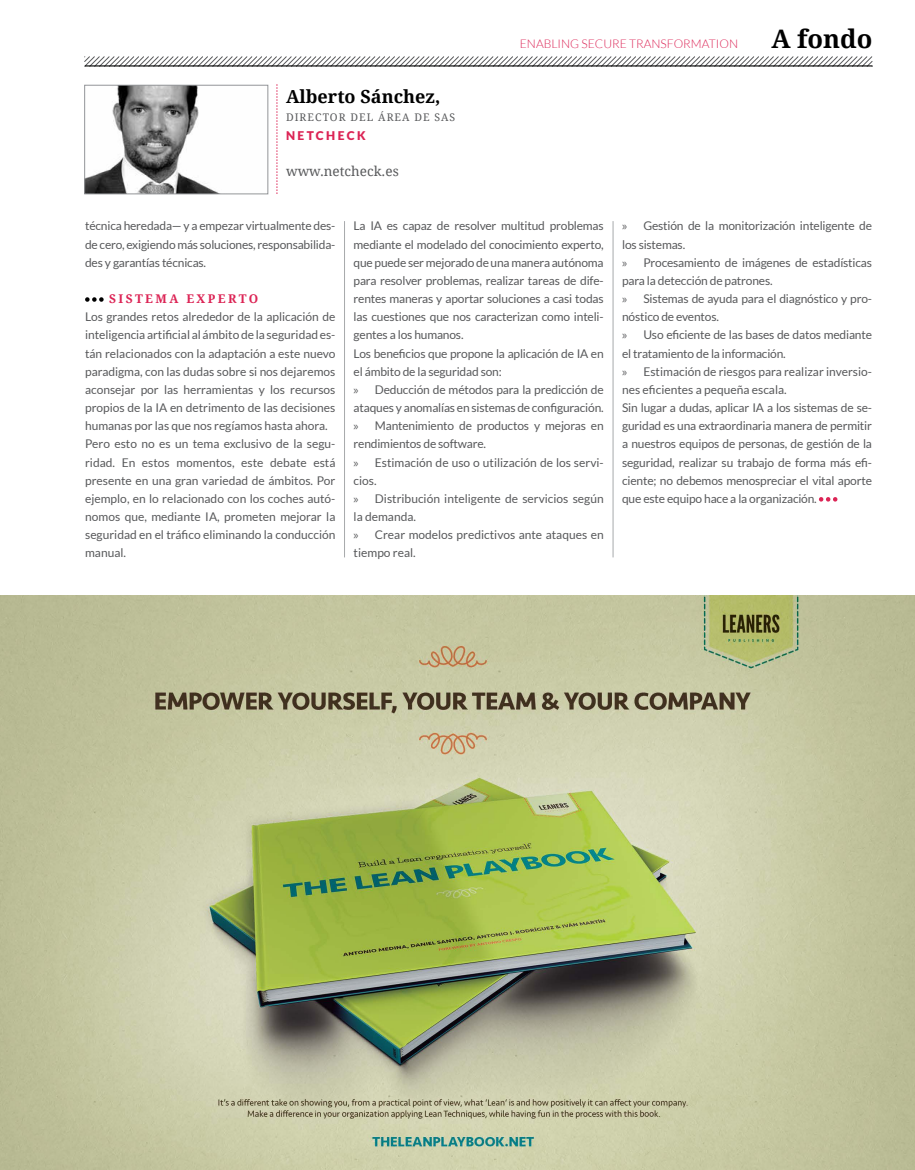
<style>
.page{position:relative;width:915px;height:1170px;background:#fff}
.page>*{position:absolute;margin:0;border:0;box-sizing:border-box;transform-origin:0 0}
.t1{font:700 25.5px "Droid Serif";color:#000}
.t2{font:700 18px "Droid Serif";color:#000}
.t3{font:13.5px "Droid Serif";color:#58595b}
.t4{font:12px/18.1px "Lato";letter-spacing:-.015em;color:#58595b}
.t5{font:300 12px "Lato";color:#dc2455}
.t6{font:700 12px "Droid Serif";letter-spacing:.2em;color:#dc2455}
.t7{font:900 12px "Lato";letter-spacing:.2em;color:#dc2455}
.t8{font:10.5px "Droid Serif";letter-spacing:.1em;color:#58595b}
.s1{font-family:"Myriad Pro"}
</style>
<div class="page">
<hr style="left:344px;top:221px;width:1px;height:336px;background:#a7a9ac">
<hr style="left:612px;top:221px;width:1px;height:336px;background:#a7a9ac">
<svg style="left:276px;top:84px;width:1px;height:110px"></svg>
<img style="left:86px;top:87px;width:131px;height:105px">
<div style="left:84px;top:85px;width:184px;height:109px;border:1px solid #939598"></div>
<svg style="left:85px;top:297px;width:19px;height:5px"></svg>
<svg style="left:818px;top:497px;width:19px;height:4px"></svg>
<img style="left:0;top:595px;width:914px;height:574px">
<svg style="left:84px;top:56px;width:788px;height:11px"></svg>
<hr style="left:85px;top:65px;width:787px;height:1px;background:#000">
<h2 class="t2" style="left:286px;top:86px;width:156px">Alberto Sánchez,</h2>
<p class="t8" style="left:286px;top:112px;width:110px">DIRECTOR DEl Área</p>
<p class="t8" style="left:414px;top:112px;width:42px">de sas</p>
<p class="t7" style="left:286px;top:128px;width:81px">NETCHECK</p>
<p class="t3" style="left:286px;top:163px;width:114px">www.netcheck.es</p>
<p class="t5" style="left:519px;top:37px;width:220px">ENABLING SECURE TRANSFORMATION</p>
<h1 class="t1" style="left:771px;top:24px;width:103px">A fondo</h1>
<p class="t4" style="left:85px;top:217px;width:252px;text-align:justify">técnica heredada— y a empezar virtualmente des&shy;de cero, exigiendo más soluciones, responsabilida&shy;des y garantías técnicas.</p>
<p class="t6" style="left:109px;top:292px;width:150px">Si stema experto</p>
<p class="t4" style="left:85px;top:308px;width:252px">Los grandes retos alrededor de la aplicación de inteligencia artificial al ámbito de la seguridad es&shy;tán relacionados con la adaptación a este nuevo paradigma, con las dudas sobre si nos dejaremos aconsejar por las herramientas y los recursos propios de la IA en detrimento de las decisiones humanas por las que nos regíamos hasta ahora.<br>Pero esto no es un tema exclusivo de la segu&shy;ridad. En estos momentos, este debate está presente en una gran variedad de ámbitos. Por ejemplo, en lo relacionado con los coches autó&shy;nomos que, mediante IA, prometen mejorar la seguridad en el tráfico eliminando la conducción manual.</p>
<p class="t4" style="left:353px;top:217px;width:251px">La IA es capaz de resolver multitud problemas mediante el modelado del conocimiento experto, que puede ser mejorado de una manera autónoma para resolver problemas, realizar tareas de dife&shy;rentes maneras y aportar soluciones a casi todas las cuestiones que nos caracterizan como inteli&shy;gentes a los humanos.<br>Los beneficios que propone la aplicación de IA en el ámbito de la seguridad son:<br><span class="s1">»</span> Deducción de métodos para la predicción de ataques y anomalías en sistemas de configuración. <span class="s1">»</span> Mantenimiento de productos y mejoras en rendimientos de software.<br><span class="s1">»</span> Estimación de uso o utilización de los servi&shy;cios.<br><span class="s1">»</span> Distribución inteligente de servicios según la demanda.<br><span class="s1">»</span> Crear modelos predictivos ante ataques en tiempo real.</p>
<p class="t4" style="left:622px;top:217px;width:251px"><span class="s1">»</span> Gestión de la monitorización inteligente de los sistemas.<br><span class="s1">»</span> Procesamiento de imágenes de estadísticas para la detección de patrones.<br><span class="s1">»</span> Sistemas de ayuda para el diagnóstico y pro&shy;nóstico de eventos.<br><span class="s1">»</span> Uso eficiente de las bases de datos mediante el tratamiento de la información.<br><span class="s1">»</span> Estimación de riesgos para realizar inversio&shy;nes eficientes a pequeña escala.<br>Sin lugar a dudas, aplicar IA a los sistemas de se&shy;guridad es una extraordinaria manera de permitir a nuestros equipos de personas, de gestión de la seguridad, realizar su trabajo de forma más efi&shy;ciente; no debemos menospreciar el vital aporte que este equipo hace a la organización.</p>
</div>
